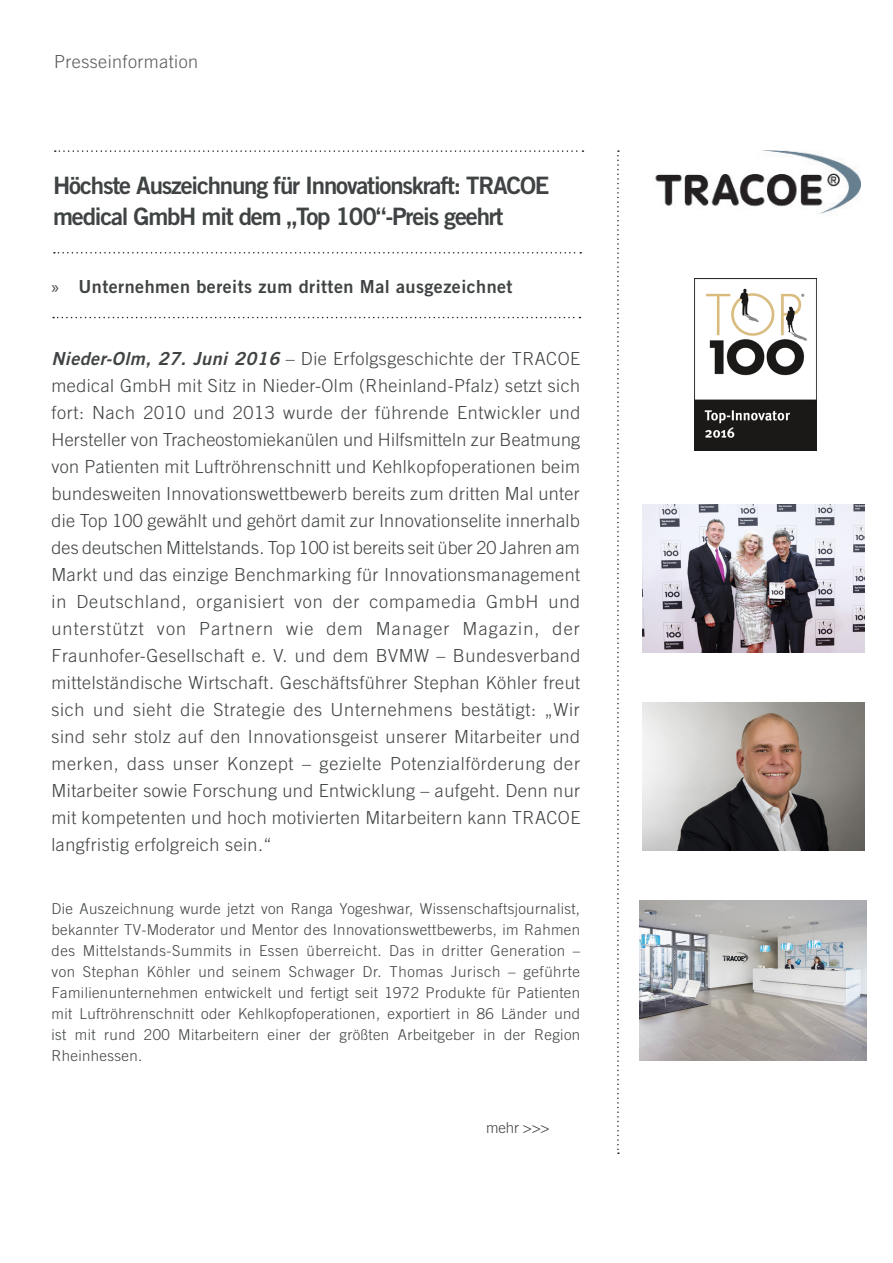
<style>
.page{position:relative;width:893px;height:1263px;background:#fff}
.page>*{position:absolute;margin:0;border:0;box-sizing:border-box;transform-origin:0 0}
.Liste{font:24px/31.5px "Trade Gothic LT Bold Two";letter-spacing:-.05em;color:#404344}
.t1{font:300 18px/27px "Trade Gothic LT";letter-spacing:.025em;color:#404344;text-align:justify}
.t2{font:18px "Trade Gothic LT Bold Two";letter-spacing:.025em;color:#404344}
.t3{font:300 18px "Trade Gothic LT";letter-spacing:.025em;color:#5e5a5a}
.t4{font:300 15px/21px "Trade Gothic LT";letter-spacing:.025em;color:#404344;text-align:justify}
.s1{font-family:"Myriad Pro"}
.s2{font-family:"Trade Gothic LT Bold Two";font-weight:400;font-style:italic}
</style>
<div class="page">
<svg style="left:617px;top:150px;width:2px;height:1004px"></svg>
<img style="left:655px;top:150px;width:205px;height:65px">
<svg style="left:55px;top:150px;width:528px;height:2px"></svg>
<svg style="left:54px;top:252px;width:527px;height:2px"></svg>
<img style="left:695px;top:279px;width:121px;height:171px">
<img style="left:639px;top:900px;width:227px;height:160px">
<img style="left:642px;top:702px;width:222px;height:148px">
<svg style="left:53px;top:317px;width:527px;height:1px"></svg>
<img style="left:642px;top:504px;width:222px;height:149px">
<p class="t3" style="left:54px;top:51px;width:146px">Presseinformation</p>
<p class="Liste" style="left:53px;top:169px;width:498px">Höchste Auszeichnung für Innovationskraft: TRACOE medical GmbH mit dem „Top 100“-Preis geehrt</p>
<p class="t2" style="left:52px;top:276px;width:463px"><span class="s1">»</span> Unternehmen bereits zum dritten Mal ausgezeichnet</p>
<p class="t1" style="left:52px;top:345px;width:530px"><span class="s2">Nieder-Olm, 27. Juni 2016</span> – Die Erfolgsgeschichte der TRACOE medical GmbH mit Sitz in Nieder-Olm (Rheinland-Pfalz) setzt sich fort: Nach 2010 und 2013 wurde der führende Entwickler und Hersteller von Tracheostomiekanülen und Hilfsmitteln zur Beatmung von Patienten mit Luftröhrenschnitt und Kehlkopfoperationen beim bundesweiten Innovationswettbewerb bereits zum dritten Mal unter die Top 100 gewählt und gehört damit zur Innovationselite innerhalb des deutschen Mittelstands. Top 100 ist bereits seit über 20 Jahren am Markt und das einzige Benchmarking für Innovationsmanagement in Deutschland, organisiert von der compamedia GmbH und unterstützt von Partnern wie dem Manager Magazin, der Fraunhofer-Gesellschaft e. V. und dem BVMW – Bundesverband mittelständische Wirtschaft. Geschäftsführer Stephan Köhler freut sich und sieht die Strategie des Unternehmens bestätigt: „Wir sind sehr stolz auf den Innovationsgeist unserer Mitarbeiter und merken, dass unser Konzept – gezielte Potenzialförderung der Mitarbeiter sowie Forschung und Entwicklung – aufgeht. Denn nur mit kompetenten und hoch motivierten Mitarbeitern kann TRACOE langfristig erfolgreich sein.“</p>
<p class="t4" style="left:52px;top:898px;width:530px">Die Auszeichnung wurde jetzt von Ranga Yogeshwar, Wissenschaftsjournalist, bekannter TV-Moderator und Mentor des Innovationswettbewerbs, im Rahmen des Mittelstands-Summits in Essen überreicht. Das in dritter Generation – von Stephan Köhler und seinem Schwager Dr. Thomas Jurisch – geführte Familienunternehmen entwickelt und fertigt seit 1972 Produkte für Patienten mit Luftröhrenschnitt oder Kehlkopfoperationen, exportiert in 86 Länder und ist mit rund 200 Mitarbeitern einer der größten Arbeitgeber in der Region Rheinhessen.</p>
<p class="t4" style="left:486px;top:1117px;width:65px">mehr &gt;&gt;&gt;</p>
</div>
